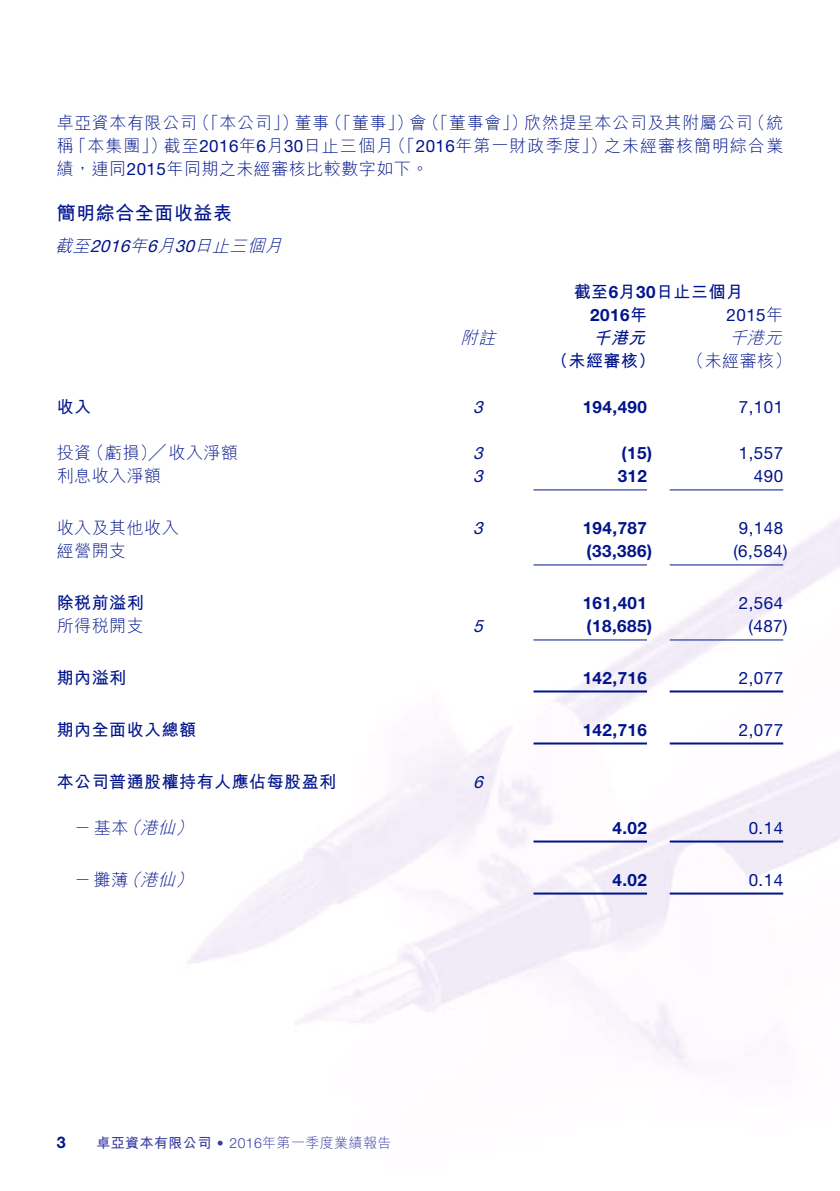
<style>
.page{position:relative;width:840px;height:1191px;background:#fff}
.page>*{position:absolute;margin:0;border:0;box-sizing:border-box;transform-origin:0 0}
.t1{font:700 19px "M Hei HK";letter-spacing:.03em;color:#00148b}
.t2{font:300 17px/23px "M Hei HK";letter-spacing:.035em;color:#00148b}
.t3{font:700 17px "Helvetica Neue LT Std";letter-spacing:.03em;color:#00148b}
.t4{font:17px "Helvetica Neue LT Std";letter-spacing:.03em;color:#00148b}
.t5{font:700 17px "M Hei HK";letter-spacing:.03em;color:#00148b}
.t6{font:300 17px "M Hei HK";letter-spacing:.06em;color:#00148b}
.t7{font:italic 300 17px "M Hei HK";color:#00148b}
.t8{font:italic 17px "Helvetica Neue LT Std";color:#00148b}
.t9{font:italic 700 17px "M Hei HK";color:#00148b}
.t10{font:700 16px "Helvetica Neue LT Std";color:#00148b}
.t11{font:300 14px "M Hei HK";letter-spacing:.03em;color:#393ca3}
.s1{font-family:"Helvetica Neue LT Std";font-weight:400}
.s2{font-family:"Helvetica Neue LT Std"}
.s3{font-family:"M Hei HK";font-weight:300}
.s4{font-family:"M Hei HK"}
.s5{font-weight:700}
.s6{font-family:"Frutiger LT Std";font-weight:900}
</style>
<div class="page">
<img style="left:187px;top:489px;width:652px;height:580px">
<hr style="left:533px;top:489px;width:113px;height:1px;background:#00148b">
<hr style="left:669px;top:489px;width:113px;height:1px;background:#00148b">
<hr style="left:533px;top:564px;width:113px;height:1px;background:#00148b">
<hr style="left:669px;top:564px;width:113px;height:1px;background:#00148b">
<hr style="left:533px;top:639px;width:113px;height:1px;background:#00148b">
<hr style="left:669px;top:639px;width:113px;height:1px;background:#00148b">
<hr style="left:533px;top:690px;width:113px;height:2px;background:#00148b">
<hr style="left:669px;top:690px;width:113px;height:2px;background:#00148b">
<hr style="left:533px;top:742px;width:113px;height:2px;background:#00148b">
<hr style="left:669px;top:742px;width:113px;height:2px;background:#00148b">
<hr style="left:533px;top:840px;width:113px;height:2px;background:#00148b">
<hr style="left:669px;top:840px;width:113px;height:2px;background:#00148b">
<hr style="left:533px;top:892px;width:113px;height:2px;background:#00148b">
<hr style="left:669px;top:892px;width:113px;height:2px;background:#00148b">
<p class="t2" style="left:57px;top:110px;width:142px">卓亞資本有限公司</p>
<p class="t2" style="left:193px;top:110px;width:107px">（「本公司」）</p>
<p class="t2" style="left:325px;top:110px;width:89px">（「董事」）</p>
<p class="t2" style="left:422px;top:110px;width:107px">（「董事會」）</p>
<p class="t2" style="left:524px;top:110px;width:229px">欣然提呈本公司及其附屬公司</p>
<p class="t2" style="left:409px;top:110px;width:18px">會</p>
<p class="t2" style="left:294px;top:110px;width:36px">董事</p>
<p class="t2" style="left:748px;top:110px;width:36px">（統</p>
<p class="t2" style="left:70px;top:133px;width:98px">「本集團」）</p>
<p class="t6" style="left:389px;top:133px;width:219px">（「<span class="s1">2016</span>年第一財政季度」）</p>
<p class="t2" style="left:164px;top:133px;width:230px">截至<span class="s1">2016</span>年 月<span class="s1">6 30</span>日止三個月</p>
<p class="t2" style="left:57px;top:133px;width:373px">稱<br>績，連同<span class="s1">2015</span>年同期之未經審核比較數字如下。</p>
<p class="t1" style="left:57px;top:200px;width:177px">簡明綜合全面收益表</p>
<p class="t7" style="left:194px;top:234px;width:94px">日止三個月</p>
<p class="t7" style="left:130px;top:234px;width:25px">年</p>
<p class="t7" style="left:55px;top:234px;width:42px">截至</p>
<p class="t7" style="left:147px;top:234px;width:34px">月<span class="s1">6</span></p>
<p class="t8" style="left:90px;top:236px;width:46px">2016</p>
<p class="t8" style="left:174px;top:236px;width:26px">30</p>
<p class="t6" style="left:603px;top:133px;width:181px">之未經審核簡明綜合業</p>
<p class="t5" style="left:573px;top:279px;width:171px">截至 月<span class="s2">6 30</span>日止三個月</p>
<p class="t4" style="left:726px;top:305px;width:58px">2015<span class="s3">年</span></p>
<p class="t3" style="left:590px;top:304px;width:58px">2016<span class="s4">年</span></p>
<p class="t7" style="left:460px;top:326px;width:42px">附註</p>
<p class="t9" style="left:593px;top:325px;width:59px">千港元</p>
<p class="t7" style="left:729px;top:326px;width:60px">千港元</p>
<p class="t5" style="left:550px;top:348px;width:106px">（未經審核）</p>
<p class="t2" style="left:687px;top:349px;width:106px">（未經審核(</p>
<p class="t5" style="left:57px;top:394px;width:36px">收入</p>
<p class="t8" style="left:473px;top:397px;width:16px">3</p>
<p class="t3" style="left:582px;top:396px;width:66px">194,490</p>
<p class="t4" style="left:738px;top:397px;width:46px">7,101</p>
<p class="t2" style="left:57px;top:441px;width:36px">投資</p>
<p class="t2" style="left:87px;top:441px;width:152px">（虧損）╱收入淨額</p>
<p class="t8" style="left:473px;top:443px;width:16px">3</p>
<p class="t3" style="left:621px;top:442px;width:32px">)15(</p>
<p class="t4" style="left:738px;top:443px;width:46px">1,557</p>
<p class="t2" style="left:57px;top:464px;width:106px">利息收入淨額</p>
<p class="t8" style="left:473px;top:466px;width:16px">3</p>
<p class="t3" style="left:617px;top:465px;width:31px">312</p>
<p class="t4" style="left:753px;top:466px;width:31px">490</p>
<p class="t2" style="left:57px;top:516px;width:123px">收入及其他收入</p>
<p class="t8" style="left:473px;top:518px;width:16px">3</p>
<p class="t3" style="left:582px;top:517px;width:66px">194,787</p>
<p class="t4" style="left:738px;top:518px;width:46px">9,148</p>
<p class="t2" style="left:57px;top:539px;width:71px">經營開支</p>
<p class="t3" style="left:586px;top:540px;width:67px">)33,386(</p>
<p class="t4" style="left:733px;top:541px;width:56px">)6,584(</p>
<p class="t5" style="left:57px;top:590px;width:88px">除稅前溢利</p>
<p class="t3" style="left:582px;top:592px;width:66px">161,401</p>
<p class="t4" style="left:738px;top:593px;width:46px">2,564</p>
<p class="t2" style="left:57px;top:614px;width:88px">所得稅開支</p>
<p class="t8" style="left:473px;top:616px;width:16px">5</p>
<p class="t3" style="left:586px;top:615px;width:67px">)18,685(</p>
<p class="t4" style="left:748px;top:616px;width:41px">)487(</p>
<p class="t5" style="left:57px;top:665px;width:71px">期內溢利</p>
<p class="t3" style="left:582px;top:667px;width:66px">142,716</p>
<p class="t4" style="left:738px;top:668px;width:46px">2,077</p>
<p class="t5" style="left:57px;top:717px;width:141px">期內全面收入總額</p>
<p class="t3" style="left:582px;top:719px;width:66px">142,716</p>
<p class="t4" style="left:738px;top:720px;width:46px">2,077</p>
<p class="t5" style="left:57px;top:769px;width:281px">本公司普通股權持有人應佔每股盈利</p>
<p class="t8" style="left:473px;top:772px;width:16px">6</p>
<p class="t7" style="left:123px;top:816px;width:25px">（</p>
<p class="t7" style="left:175px;top:816px;width:25px">(</p>
<p class="t7" style="left:140px;top:816px;width:42px">港仙</p>
<p class="t2" style="left:74px;top:816px;width:56px">－基本</p>
<p class="t3" style="left:612px;top:817px;width:36px">4.02</p>
<p class="t4" style="left:748px;top:818px;width:36px">0.14</p>
<p class="t7" style="left:123px;top:868px;width:25px">（</p>
<p class="t7" style="left:175px;top:868px;width:25px">(</p>
<p class="t7" style="left:140px;top:868px;width:42px">港仙</p>
<p class="t2" style="left:74px;top:868px;width:56px">－攤薄</p>
<p class="t3" style="left:612px;top:869px;width:36px">4.02</p>
<p class="t4" style="left:748px;top:870px;width:36px">0.14</p>
<p class="t10" style="left:57px;top:1132px;width:10px">3</p>
<p class="t11" style="left:96px;top:1133px;width:296px"><span class="s5">卓亞資本有限公司</span> <span class="s6">•</span> <span class="s2">2016</span>年第一季度業績報告</p>
</div>
